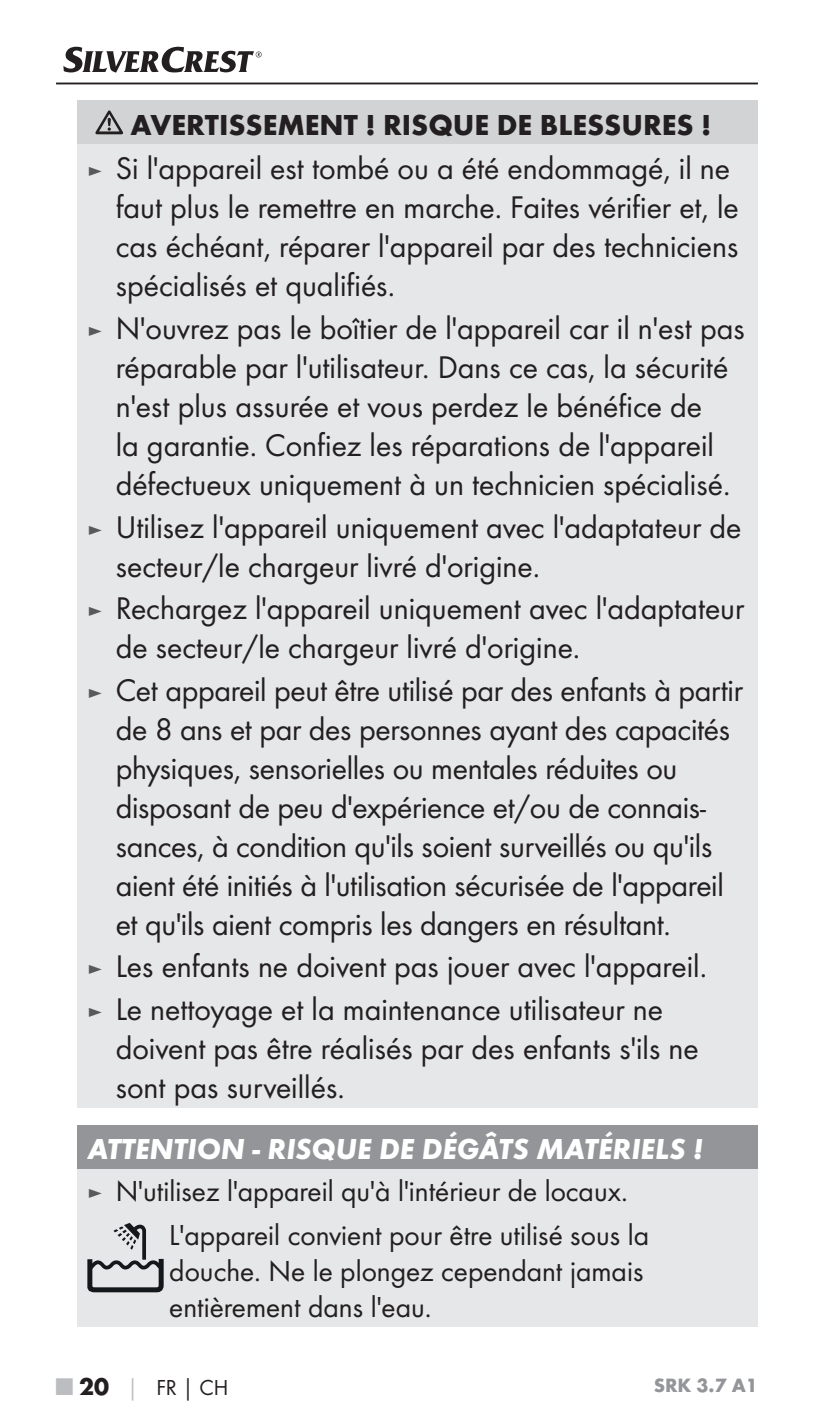
<style>
.page{position:relative;width:814px;height:1418px;background:#fff}
.page>*{position:absolute;margin:0;border:0;box-sizing:border-box;transform-origin:0 0}
.t1{font:32.5px/39px "Futura Boo";color:#231f20}
.t2{font:30px/43px "Futura Boo";color:#231f20}
.t3{font:italic 700 30px "Futura";color:#fff}
.t4{font:700 30px "Futura";color:#231f20}
.t5{font:22.5px "Futura Boo";color:#231f20}
.t6{font:700 20px "Futura";color:#939598}
.s1{font-size:22.5px;color:#58595b}
.s2{font-family:"Futura";font-weight:700;font-size:25px;color:#bbbdc0}
.s3{font-family:"Futura";font-weight:700;font-size:25px}
.s4{font-family:"Futura";font-weight:700;color:#bbbdc0}
.s5{font-family:"Futura";font-weight:700}
</style>
<div class="page">
<hr style="left:56px;top:83px;width:702px;height:1px;background:#231f20">
<svg style="left:63px;top:47px;width:199px;height:26px"></svg>
<div style="left:77px;top:100px;width:681px;height:45px;background:#d1d3d4"></div>
<div style="left:77px;top:145px;width:681px;height:962px;background:#e6e7e8"></div>
<svg style="left:95px;top:110px;width:28px;height:24px"></svg>
<div style="left:77px;top:1125px;width:681px;height:43px;background:#939598"></div>
<div style="left:77px;top:1168px;width:681px;height:158px;background:#e6e7e8"></div>
<svg style="left:87px;top:1223px;width:77px;height:70px"></svg>
<p class="t4" style="left:131px;top:113px;width:582px">AVERTISSEMENT ! RISQUE DE BLESSURES !</p>
<p class="t1" style="left:116px;top:151px;width:624px;text-indent:-28px"><span class="s1">►</span> Si l'appareil est tombé ou a été endommagé, il ne faut plus le remettre en marche. Faites vérifier et, le cas échéant, réparer l'appareil par des techniciens spécialisés et qualifiés.</p>
<p class="t1" style="left:87px;top:310px;width:659px;text-align:center"><span class="s1">►</span> N'ouvrez pas le boîtier de l'appareil car il n'est pas réparable par l'utilisateur. Dans ce cas, la sécurité n'est plus assurée et vous perdez le bénéfice de<br>la garantie. Confiez les réparations de l'appareil défectueux uniquement à un technicien spécialisé.</p>
<p class="t1" style="left:116px;top:509px;width:627px;text-indent:-28px"><span class="s1">►</span> Utilisez l'appareil uniquement avec l'adaptateur de secteur/le chargeur livré d'origine.</p>
<p class="t1" style="left:116px;top:590px;width:630px;text-indent:-28px"><span class="s1">►</span> Rechargez l'appareil uniquement avec l'adaptateur de secteur/le chargeur livré d'origine.</p>
<p class="t1" style="left:116px;top:672px;width:629px;text-indent:-28px"><span class="s1">►</span> Cet appareil peut être utilisé par des enfants à partir de 8 ans et par des personnes ayant des capacités physiques, sensorielles ou mentales réduites ou disposant de peu d'expérience et/ou de connais&shy;sances, à condition qu'ils soient surveillés ou qu'ils aient été initiés à l'utilisation sécurisée de l'appareil et qu'ils aient compris les dangers en résultant.</p>
<p class="t1" style="left:87px;top:947px;width:621px;line-height:42.5px"><span class="s1">►</span> Les enfants ne doivent pas jouer avec l'appareil. <span class="s1">►</span> Le nettoyage et la maintenance utilisateur ne</p>
<p class="t1" style="left:116px;top:1030px;width:584px">doivent pas être réalisés par des enfants s'ils ne sont pas surveillés.</p>
<p class="t3" style="left:87px;top:1136px;width:617px">ATTENTION - RISQUE DE DÉGÂTS MATÉRIELS !</p>
<p class="t2" style="left:169px;top:1171px;width:481px;text-indent:-82px"><span class="s1">►</span> N'utilisez l'appareil qu'à l'intérieur de locaux.<br>L'appareil convient pour être utilisé sous la</p>
<p class="t2" style="left:169px;top:1253px;width:476px;line-height:36px">douche. Ne le plongez cependant jamais entièrement dans l'eau.</p>
<p class="t5" style="left:56px;top:1376px;width:174px"><span class="s2">■</span> <span class="s3">20</span> <span class="s4">│</span> FR<span class="s5">│</span>CH</p>
<p class="t6" style="left:653px;top:1377px;width:106px">SRK 3.7 A1</p>
</div>
